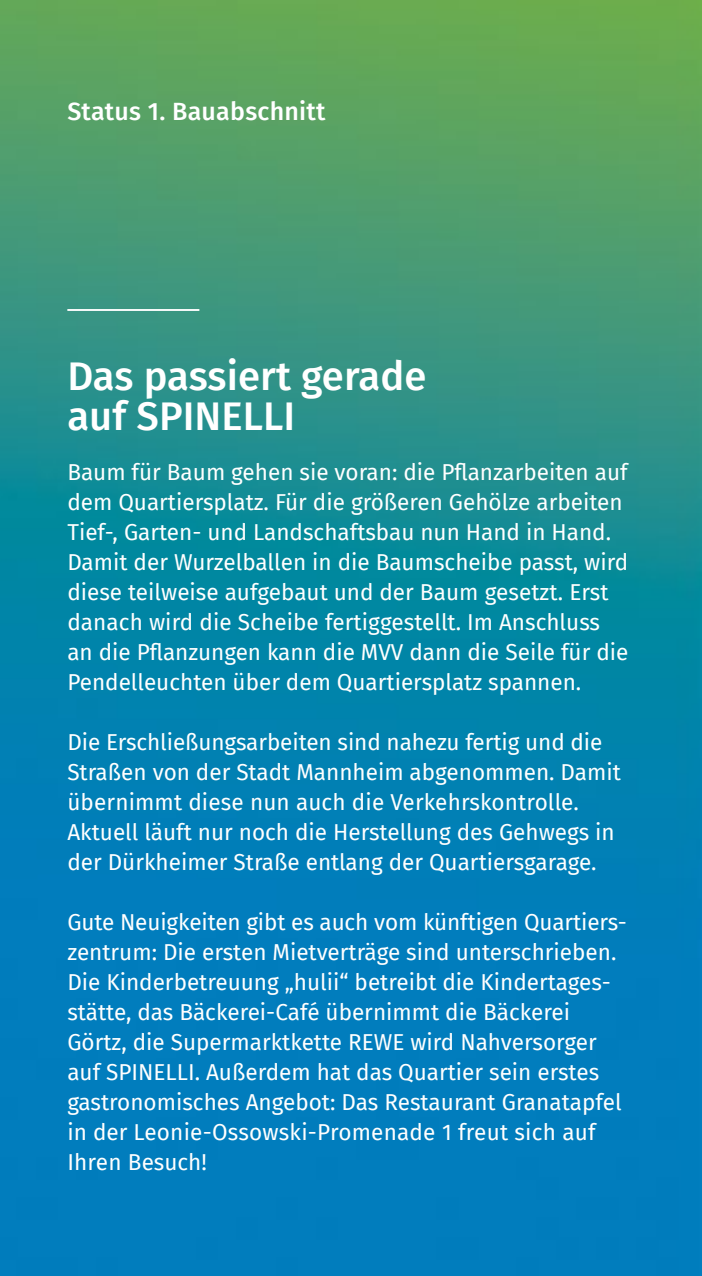
<style>
.page{position:relative;width:702px;height:1276px;background:#fff}
.page>*{position:absolute;margin:0;border:0;box-sizing:border-box;transform-origin:0 0}
.t1{font:500 40px/40px "Fira Sans";color:#fff}
.t2{font:500 25px "Fira Sans";letter-spacing:.01em;color:#fff}
.t3{font:22.5px/30px "Fira Sans";color:#fff}
</style>
<div class="page">
<img style="left:0;top:0;width:702px;height:1276px">
<hr style="left:67px;top:309px;width:132px;height:2px;background:#fff">
<p class="t2" style="left:67px;top:94px;width:260px">Status 1. Bauabschnitt</p>
<h1 class="t1" style="left:67px;top:356px;width:360px">Das passiert gerade auf SPINELLI</h1>
<p class="t3" style="left:67px;top:457px;width:562px">Baum für Baum gehen sie voran: die Pflanzarbeiten auf dem Quartiersplatz. Für die größeren Gehölze arbeiten Tief-, Garten- und Landschaftsbau nun Hand in Hand.<br>Damit der Wurzelballen in die Baumscheibe passt, wird diese teilweise aufgebaut und der Baum gesetzt. Erst danach wird die Scheibe fertiggestellt. Im Anschluss an die Pflanzungen kann die MVV dann die Seile für die Pendelleuchten über dem Quartiersplatz spannen.</p>
<p class="t3" style="left:67px;top:727px;width:555px">Die Erschließungsarbeiten sind nahezu fertig und die Straßen von der Stadt Mannheim abgenommen. Damit übernimmt diese nun auch die Verkehrskontrolle.<br>Aktuell läuft nur noch die Herstellung des Gehwegs in der Dürkheimer Straße entlang der Quartiersgarage.</p>
<p class="t3" style="left:67px;top:907px;width:561px">Gute Neuigkeiten gibt es auch vom künftigen Quartiers&shy;zentrum: Die ersten Miet verträge sind unterschrieben.<br>Die Kinderbetreuung „hulii“ betreibt die Kindertages&shy;stätte, das Bäckerei-Café übernimmt die Bäckerei Görtz, die Supermarktkette REWE wird Nahversorger auf SPINELLI. Außerdem hat das Quartier sein erstes gastronomisches Angebot: Das Restaurant Granatapfel in der Leonie-Ossowski-Promenade 1 freut sich auf Ihren Besuch!</p>
</div>
